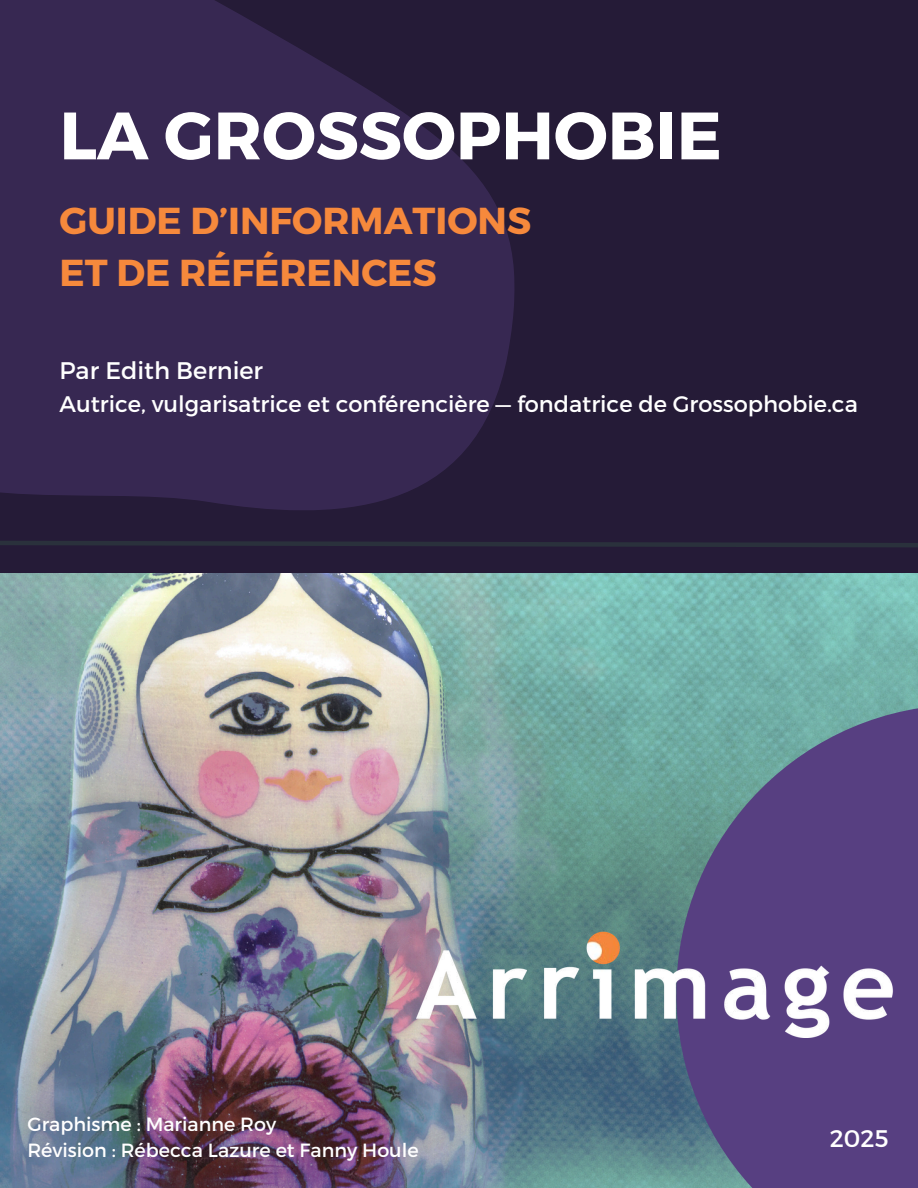
<style>
.page{position:relative;width:918px;height:1188px;background:#251b37}
.page>*{position:absolute;margin:0;border:0;box-sizing:border-box;transform-origin:0 0}
.t1{font:700 66.9px "Montserrat";color:#fff}
.t2{font:700 37.5px/51.8px "Montserrat";color:#f6893c}
.t3{font:24px "Montserrat";color:#fff}
.t4{font:22.5px "Montserrat";color:#fff}
.t5{font:19.05px "Montserrat";color:#fff}
</style>
<div class="page">
<img style="left:0;top:574px;width:918px;height:614px">
<svg style="left:0;top:541px;width:918px;height:6px"></svg>
<svg style="left:0;top:0;width:515px;height:510px;background:#34264d"></svg>
<svg style="left:676px;top:705px;width:242px;height:483px;background:#5b5686"></svg>
<img style="left:416px;top:925px;width:477px;height:113px">
<h3 class="t1" style="left:59px;top:92px;width:664px">LA GROSSOPHOBIE</h3>
<p class="t2" style="left:59px;top:193px;width:473px">GUIDE D’INFORMATIONS<br>ET DE RÉFÉRENCES</p>
<p class="t3" style="left:59px;top:355px;width:205px">Par Edith Bernier</p>
<p class="t4" style="left:59px;top:389px;width:800px">Autrice, vulgarisatrice et conférencière — fondatrice de Grossophobie.ca</p>
<h2 class="t5" style="left:27px;top:1112px;width:250px">Graphisme : Marianne Roy</h2>
<h3 class="t5" style="left:27px;top:1138px;width:393px">Révision : Rébecca Lazure et Fanny Houle</h3>
<p class="t3" style="left:830px;top:1122px;width:60px">2025</p>
</div>
